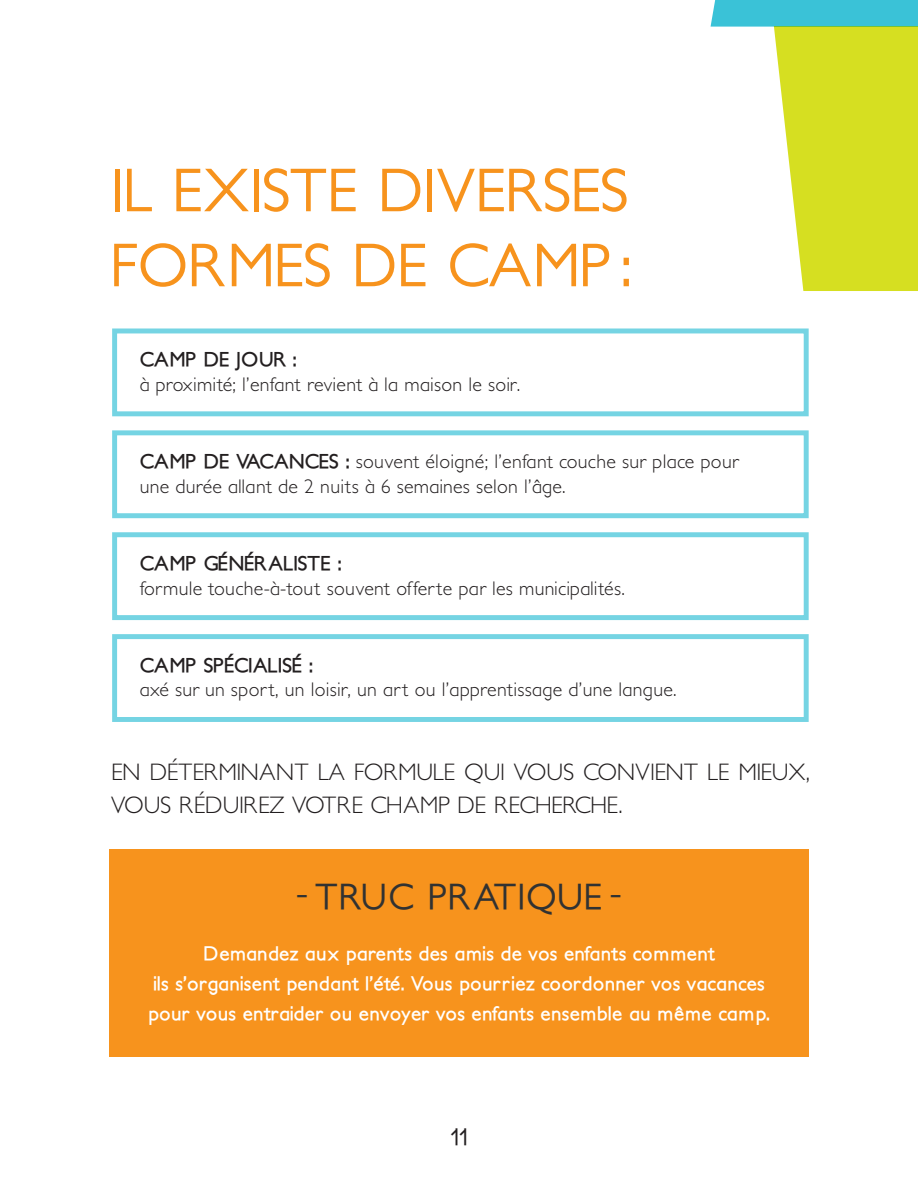
<style>
.page{position:relative;width:918px;height:1188px;background:#fff}
.page>*{position:absolute;margin:0;border:0;box-sizing:border-box;transform-origin:0 0}
.t1{font:500 60px/75px "Petita";letter-spacing:-.015em;color:#f7931d}
.t2{font:500 36.3px "Petita";letter-spacing:.01em;color:#313232}
.t3{font:300 24px/33px "Petita";letter-spacing:-.02em;color:#231f20}
.t4{font:500 24px "Petita";color:#231f20}
.t5{font:300 19.8px/24.8px "Petita";letter-spacing:.015em;color:#231f20}
.t6{font:700 19.8px "Petita";letter-spacing:-.015em;color:#231f20}
.t7{font:700 19.5px/30px "Petita";letter-spacing:.015em;color:#fff;text-align:center}
.s1{font-weight:700}
</style>
<div class="page">
<div style="left:109px;top:850px;width:700px;height:207px;background:#f7931d"></div>
<div style="left:112px;top:328px;width:697px;height:88px;border:5px solid #3ac2d7"></div>
<div style="left:112px;top:430px;width:697px;height:88px;border:5px solid #3ac2d7"></div>
<div style="left:112px;top:532px;width:697px;height:88px;border:5px solid #3ac2d7"></div>
<div style="left:112px;top:634px;width:697px;height:88px;border:5px solid #3ac2d7"></div>
<svg style="left:711px;top:0;width:207px;height:291px"></svg>
<h1 class="t1" style="left:111px;top:154px;width:523px">IL EXISTE DIVERSES<br>FORMES DE CAMP :</h1>
<p class="t6" style="left:140px;top:347px;width:158px">CAMP DE JOUR :</p>
<p class="t5" style="left:140px;top:372px;width:382px">à proximité; l’enfant revient à la maison le soir.</p>
<p class="t5" style="left:140px;top:449px;width:600px"><span class="s1">CAMP DE VACANCES :</span> souvent éloigné; l’enfant couche sur place pour une durée allant de 2 nuits à 6 semaines selon l’âge.</p>
<p class="t6" style="left:140px;top:551px;width:203px">CAMP GÉNÉRALISTE :</p>
<p class="t5" style="left:140px;top:576px;width:487px">formule touche-à-tout souvent offerte par les municipalités.</p>
<p class="t6" style="left:140px;top:653px;width:175px">CAMP SPÉCIALISÉ :</p>
<p class="t5" style="left:140px;top:678px;width:538px">axé sur un sport, un loisir, un art ou l’apprentissage d’une langue.</p>
<p class="t3" style="left:111px;top:756px;width:700px">EN DÉTERMINANT LA FORMULE QUI VOUS CONVIENT LE MIEUX,<br>VOUS RÉDUIREZ VOTRE CHAMP DE RECHERCHE.</p>
<h2 class="t2" style="left:296px;top:875px;width:327px">- TRUC PRATIQUE -</h2>
<p class="t7" style="left:148px;top:939px;width:624px">Demandez aux parents des amis de vos enfants comment<br>ils s’organisent pendant l’été. Vous pourriez coordonner vos vacances pour vous entraider ou envoyer vos enfants ensemble au même camp.</p>
<p class="t4" style="left:450px;top:1122px;width:19px">11</p>
</div>
